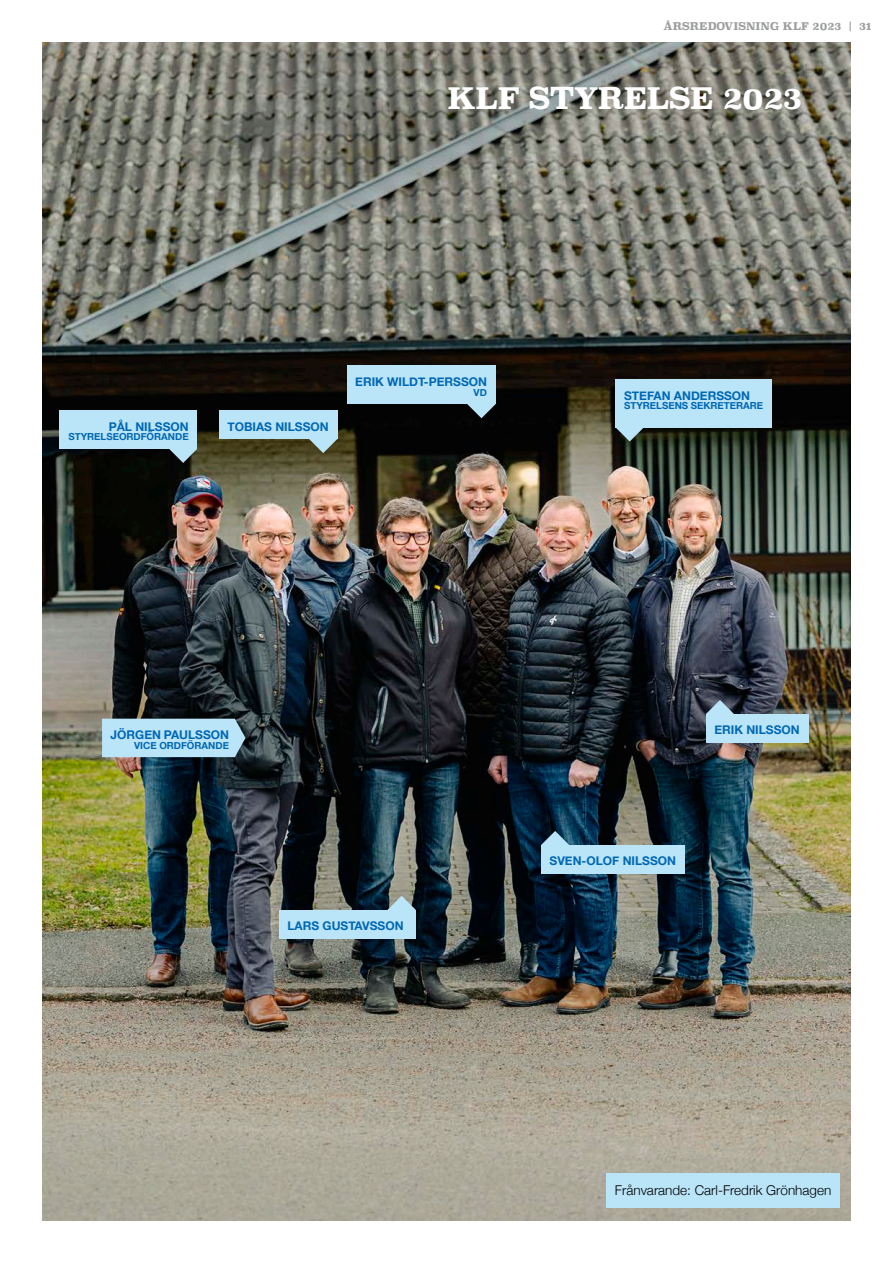
<style>
.page{position:relative;width:893px;height:1263px;background:#fff}
.page>*{position:absolute;margin:0;border:0;box-sizing:border-box;transform-origin:0 0}
.t1{font:700 29.55px "Superclarendon";letter-spacing:-.02em;color:#fff}
.t2{font:300 13.5px "Helvetica Neue";color:#000}
.t3{font:700 12px "Helvetica Neue";color:#0068b3}
.t4{font:700 10.5px "Superclarendon";color:#9c9d9d}
.t5{font:700 9.75px "Helvetica Neue";color:#0068b3}
</style>
<div class="page">
<img style="left:43px;top:43px;width:807px;height:1177px">
<div style="left:102px;top:719px;width:143px;height:38px;background:#bae4f8"></div>
<svg style="left:541px;top:831px;width:28px;height:14px"></svg>
<div style="left:541px;top:845px;width:144px;height:29px;background:#bae4f8"></div>
<svg style="left:616px;top:428px;width:28px;height:13px"></svg>
<div style="left:616px;top:379px;width:156px;height:49px;background:#bae4f8"></div>
<svg style="left:706px;top:700px;width:28px;height:14px"></svg>
<div style="left:706px;top:714px;width:102px;height:29px;background:#bae4f8"></div>
<svg style="left:309px;top:439px;width:28px;height:14px"></svg>
<div style="left:219px;top:410px;width:118px;height:29px;background:#bae4f8"></div>
<svg style="left:467px;top:404px;width:28px;height:14px"></svg>
<div style="left:347px;top:366px;width:148px;height:38px;background:#bae4f8"></div>
<svg style="left:169px;top:449px;width:28px;height:14px"></svg>
<div style="left:60px;top:410px;width:137px;height:39px;background:#bae4f8"></div>
<svg style="left:388px;top:896px;width:28px;height:14px"></svg>
<div style="left:279px;top:910px;width:137px;height:28px;background:#bae4f8"></div>
<div style="left:606px;top:1173px;width:234px;height:34px;background:#bae4f8"></div>
<p class="t4" style="left:663px;top:19px;width:210px">ÅRSREDOVISNING KLF 2023 | 31</p>
<h1 class="t1" style="left:448px;top:76px;width:356px">KLF STYRELSE 2023</h1>
<p class="t3" style="left:109px;top:417px;width:82px">PÅL NILSSON</p>
<p class="t5" style="left:68px;top:429px;width:122px">STYRELSEORDFÖRANDE</p>
<p class="t3" style="left:227px;top:417px;width:103px">TOBIAS NILSSON</p>
<p class="t3" style="left:355px;top:372px;width:133px">ERIK WILDT-PERSSON</p>
<p class="t5" style="left:474px;top:384px;width:15px">VD</p>
<p class="t3" style="left:624px;top:386px;width:128px">STEFAN ANDERSSON</p>
<p class="t5" style="left:624px;top:398px;width:141px">STYRELSENS SEKRETERARE</p>
<p class="t3" style="left:111px;top:725px;width:120px">JÖRGEN PAULSSON</p>
<p class="t5" style="left:134px;top:737px;width:96px">VICE ORDFÖRANDE</p>
<p class="t3" style="left:287px;top:916px;width:118px">LARS GUSTAVSSON</p>
<p class="t3" style="left:714px;top:720px;width:87px">ERIK NILSSON</p>
<p class="t3" style="left:550px;top:851px;width:128px">SVEN-OLOF NILSSON</p>
<p class="t2" style="left:615px;top:1179px;width:218px">Frånvarande: Carl-Fredrik Grönhagen</p>
</div>
